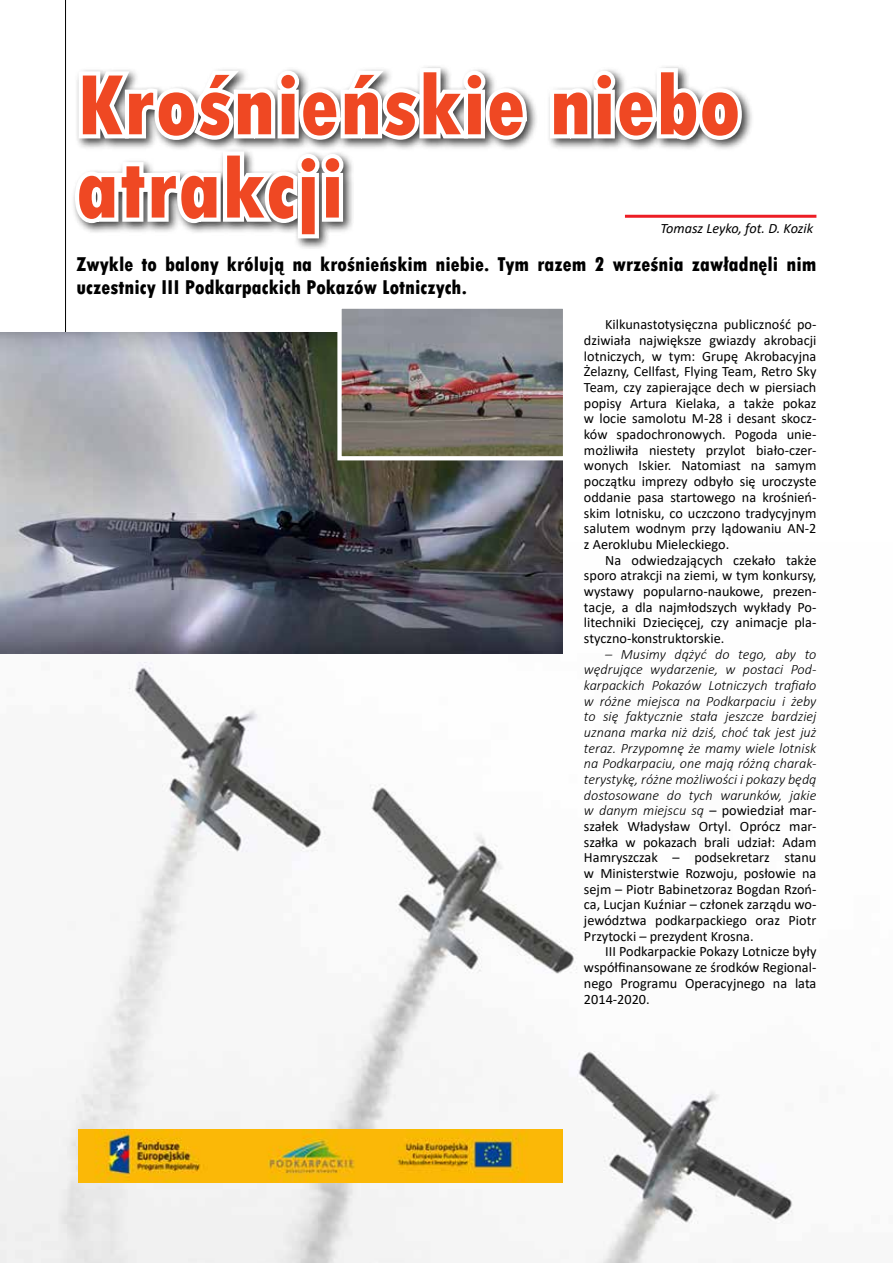
<style>
.page{position:relative;width:893px;height:1263px;background:#fff}
.page>*{position:absolute;margin:0;border:0;box-sizing:border-box;transform-origin:0 0}
.t1{font:800 condensed 90.15px/83.2px "Tw Cen";letter-spacing:.01em;color:#ef4823}
.t2{font:800 condensed 21px/23.1px "Tw Cen";color:#000}
.t3{font:14.25px/15.8px "Calibri";color:#000;text-align:justify}
.t4{font:italic 300 14.25px/15.6px "Calibri";color:#000;text-align:justify}
.t5{font:italic 14.25px "Calibri";color:#000}
.s1{font-weight:400;font-style:normal}
</style>
<div class="page">
<hr style="left:65px;top:0;width:1px;height:1226px;background:#000">
<img style="left:0;top:653px;width:793px;height:610px">
<svg style="left:549px;top:66px;width:199px;height:80px"></svg>
<svg style="left:73px;top:66px;width:459px;height:177px"></svg>
<hr style="left:625px;top:215px;width:191px;height:3px;background:#ed1d24">
<img style="left:0;top:332px;width:563px;height:321px">
<img style="left:335px;top:308px;width:228px;height:155px">
<img style="left:78px;top:1129px;width:485px;height:53px">
<h1 class="t1" style="left:77px;top:64px;width:665px">Krośnieńskie niebo atrakcji</h1>
<p class="t5" style="left:660px;top:218px;width:154px">Tomasz Leyko, fot. D. Kozik</p>
<h2 class="t2" style="left:77px;top:253px;width:741px">Zwykle to balony królują na krośnieńskim niebie. Tym razem 2 września zawładnęli nim uczestnicy III Podkarpackich Pokazów Lotniczych.</h2>
<p class="t3" style="left:584px;top:316px;width:234px;text-indent:21px">Kilkunastotysięczna publiczność po&shy;dziwiała największe gwiazdy akrobacji lotniczych, w tym: Grupę Akrobacyjna Żelazny, Cellfast, Flying Team, Retro Sky Team, czy zapierające dech w piersiach popisy Artura Kielaka, a także pokaz w locie samolotu M-28 i desant skocz&shy;ków spadochronowych. Pogoda unie&shy;możliwiła niestety przylot biało-czer&shy;wonych Iskier. Natomiast na samym początku imprezy odbyło się uroczyste oddanie pasa startowego na krośnień&shy;skim lotnisku, co uczczono tradycyjnym salutem wodnym przy lądowaniu AN-2 z Aeroklubu Mieleckiego.</p>
<p class="t3" style="left:584px;top:552px;width:234px;text-indent:21px">Na odwiedzających czekało także sporo atrakcji na ziemi, w tym konkursy, wystawy popularno-naukowe, prezen&shy;tacje, a dla najmłodszych wykłady Po&shy;litechniki Dziecięcej, czy animacje pla&shy;styczno-konstruktorskie.</p>
<p class="t4" style="left:584px;top:646px;width:234px;text-indent:21px">– Musimy dążyć do tego, aby to wędrujące wydarzenie, w postaci Pod&shy;karpackich Pokazów Lotniczych trafiało w różne miejsca na Podkarpaciu i żeby to się faktycznie stała jeszcze bardziej uznana marka niż dziś, choć tak jest już teraz. Przypomnę że mamy wiele lotnisk na Podkarpaciu, one mają różną charak&shy;terystykę, różne możliwości i pokazy będą dostosowane do tych warunków, jakie w danym miejscu są <span class="s1">– powiedział mar&shy;szałek Władysław Ortyl. Oprócz mar&shy;szałka w pokazach brali udział: Adam Hamryszczak – podsekretarz stanu w Ministerstwie Rozwoju, posłowie na sejm – Piotr Babinetzoraz Bogdan Rzoń&shy;ca, Lucjan Kuźniar – członek zarządu wo&shy;jewództwa podkarpackiego oraz Piotr Przytocki – prezydent Krosna.</span></p>
<p class="t3" style="left:584px;top:943px;width:234px;text-indent:21px">III Podkarpackie Pokazy Lotnicze były współfinansowane ze środków Regional&shy;nego Programu Operacyjnego na lata 2014-2020.</p>
</div>
